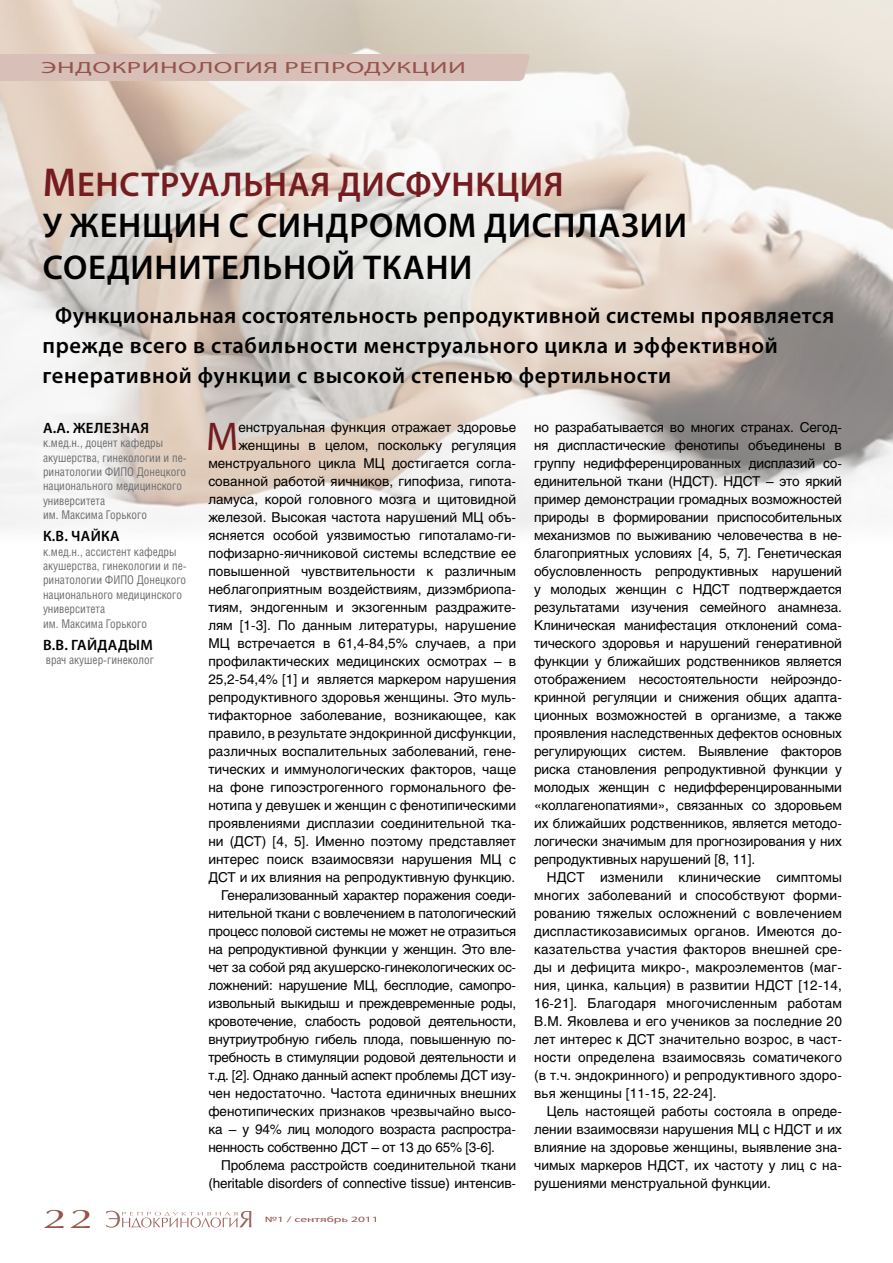
<style>
.page{position:relative;width:893px;height:1263px;background:#fff}
.page>*{position:absolute;margin:0;border:0;box-sizing:border-box;transform-origin:0 0}
.t1{font:40.2px "Myriad Pro";color:#751c21}
.t2{font:600 34.5px/41.4px "Myriad Pro";letter-spacing:.02em;color:#000}
.t3{font:27px "AG Opus High Resolution";color:#95544c;scale:1.67 1}
.t4{font:600 22.5px/30px "Myriad Pro";letter-spacing:.03em;color:#000}
.t5{font:16.2px "Myriad Pro";letter-spacing:.02em;color:#95544c;scale:1.67 1}
.t6{font:600 15px "Myriad Pro";letter-spacing:.02em;color:#000}
.t7{font:13.5px/18px "Helios";color:#000;text-align:justify}
.t8{font:13.5px "Helios";letter-spacing:-.02em;color:#000}
.t9{font:12px/14.4px "Helios Cond";color:#6d6e71}
.t10{font:8.1px "Myriad Pro";color:#95544c;scale:1.67 1}
.s1{font-size:40.5px;color:#751c21}
.s2{color:#751c21}
</style>
<div class="page">
<svg style="left:106px;top:1211px;width:145px;height:17px"></svg>
<img style="left:0;top:0;width:893px;height:536px">
<div style="left:0;top:54px;width:530px;height:27px;background:#d8bfb8"></div>
<p class="t5" style="left:41px;top:58px;width:256px">эндокринология репродукции</p>
<h2 class="t2" style="left:43px;top:163px;width:646px"><span class="s1">М</span><span class="s2">енструальная дисфункция<br></span>у женщин с синдромом дисплазии соединительной ткани</h2>
<h3 class="t4" style="left:43px;top:300px;width:793px;text-indent:13px">Функциональная состоятельность репродуктивной системы проявляется прежде всего в стабильности менструального цикла и эффективной генеративной функции с высокой степенью фертильности</h3>
<h1 class="t1" style="left:206px;top:412px;width:34px">М</h1>
<p class="t7" style="left:238px;top:418px;width:279px">енструальная функция отражает здоровье</p>
<p class="t7" style="left:534px;top:418px;width:309px">но разрабатывается во многих странах. Сегод&shy;ня диспластические фенотипы объединены в группу недифференцированных дисплазий со&shy;единительной ткани (НДСТ). НДСТ – это яркий пример демонстрации громадных возможностей природы в формировании приспособительных механизмов по выживанию человечества в не&shy;благоприятных условиях [4, 5, 7]. Генетическая обусловленность репродуктивных нарушений у молодых женщин с НДСТ подтверждается результатами изучения семейного анамнеза.<br>Клиническая манифестация отклонений сома&shy;тического здоровья и нарушений генеративной функции у ближайших родственников является отображением несостоятельности нейроэндо&shy;кринной регуляции и снижения общих адапта&shy;ционных возможностей в организме, а также проявления наследственных дефектов основных регулирующих систем. Выявление факторов риска становления репродуктивной функции у молодых женщин с недифференцированными «коллагенопатиями», связанных со здоровьем их ближайших родственников, является методо&shy;логически значимым для прогнозирования у них репродуктивных нарушений [8, 11].</p>
<p class="t7" style="left:534px;top:868px;width:309px;text-indent:13px">НДСТ изменили клинические симптомы многих заболеваний и способствуют форми&shy;рованию тяжелых осложнений с вовлечением диспластикозависимых органов. Имеются до&shy;казательства участия факторов внешней сре&shy;ды и дефицита микро-, макроэлементов (маг&shy;ния, цинка, кальция) в развитии НДСТ [12-14, 16-21]. Благодаря многочисленным работам В.М. Яковлева и его учеников за последние 20 лет интерес к ДСТ значительно возрос, в част&shy;ности определена взаимосвязь соматичекого (в т.ч. эндокринного) и репродуктивного здоро&shy;вья женщины [11-15, 22-24].</p>
<p class="t7" style="left:534px;top:1102px;width:309px;text-indent:13px">Цель настоящей работы состояла в опреде&shy;лении взаимосвязи нарушения МЦ с НДСТ и их влияние на здоровье женщины, выявление зна&shy;чимых маркеров НДСТ, их частоту у лиц с на&shy;рушениями менструальной функции.</p>
<p class="t6" style="left:43px;top:418px;width:107px">А.А. Железная</p>
<p class="t9" style="left:43px;top:435px;width:145px">к.мед.н., доцент кафедры акушерства, гинекологии и пе&shy;ринатологии ФИПО Донецкого национального медицинского университета<br>им. Максима Горького</p>
<p class="t6" style="left:43px;top:527px;width:78px">К.В. Чайка</p>
<p class="t9" style="left:43px;top:544px;width:145px">к.мед.н., ассистент кафедры акушерства, гинекологии и пе&shy;ринатологии ФИПО Донецкого национального медицинского университета<br>им. Максима Горького</p>
<p class="t6" style="left:43px;top:635px;width:109px">В.В. Гайдадым</p>
<p class="t9" style="left:46px;top:652px;width:110px">врач акушер-гинеколог</p>
<p class="t7" style="left:238px;top:436px;width:279px">женщины в целом, поскольку регуляция</p>
<p class="t7" style="left:208px;top:454px;width:309px">менструального цикла МЦ достигается согла-</p>
<p class="t7" style="left:208px;top:472px;width:309px">сованной работой яичников, гипофиза, гипота-</p>
<p class="t7" style="left:208px;top:490px;width:309px">ламуса, корой головного мозга и щитовидной</p>
<p class="t7" style="left:208px;top:508px;width:309px">железой. Высокая частота нарушений МЦ объ-</p>
<p class="t7" style="left:208px;top:526px;width:309px">ясняется особой уязвимостью гипоталамо-ги-</p>
<p class="t7" style="left:208px;top:544px;width:309px">пофизарно-яичниковой системы вследствие ее</p>
<p class="t7" style="left:208px;top:562px;width:309px">повышенной чувствительности к различным</p>
<p class="t7" style="left:208px;top:580px;width:309px">неблагоприятным воздействиям, дизэмбриопа-</p>
<p class="t7" style="left:208px;top:598px;width:309px">тиям, эндогенным и экзогенным раздражите-</p>
<p class="t7" style="left:208px;top:616px;width:309px">лям [1-3]. По данным литературы, нарушение</p>
<p class="t7" style="left:208px;top:634px;width:309px">МЦ встречается в 61,4-84,5% случаев, а при</p>
<p class="t7" style="left:208px;top:652px;width:309px">профилактических медицинских осмотрах – в</p>
<p class="t7" style="left:208px;top:670px;width:309px">25,2-54,4% [1] и является маркером нарушения</p>
<p class="t7" style="left:208px;top:688px;width:309px">репродуктивного здоровья женщины. Это муль-</p>
<p class="t7" style="left:208px;top:706px;width:309px">тифакторное заболевание, возникающее, как</p>
<p class="t7" style="left:208px;top:724px;width:309px">правило, в результате эндокринной дисфункции,</p>
<p class="t7" style="left:208px;top:742px;width:309px">различных воспалительных заболеваний, гене-</p>
<p class="t7" style="left:208px;top:760px;width:309px">тических и иммунологических факторов, чаще</p>
<p class="t7" style="left:208px;top:778px;width:309px">на фоне гипоэстрогенного гормонального фе-</p>
<p class="t7" style="left:208px;top:796px;width:309px">нотипа у девушек и женщин с фенотипическими</p>
<p class="t7" style="left:208px;top:814px;width:309px">проявлениями дисплазии соединительной тка-</p>
<p class="t7" style="left:208px;top:832px;width:309px">ни (ДСТ) [4, 5]. Именно поэтому представляет</p>
<p class="t7" style="left:208px;top:850px;width:309px">интерес поиск взаимосвязи нарушения МЦ с</p>
<p class="t7" style="left:208px;top:868px;width:308px">ДСТ и их влияния на репродуктивную функцию.</p>
<p class="t8" style="left:221px;top:887px;width:297px">Генерализованный характер поражения соеди-</p>
<p class="t8" style="left:208px;top:905px;width:309px">нительной ткани с вовлечением в патологический</p>
<p class="t8" style="left:208px;top:923px;width:309px">процесс половой системы не может не отразиться</p>
<p class="t8" style="left:208px;top:941px;width:309px">на репродуктивной функции у женщин. Это вле-</p>
<p class="t8" style="left:208px;top:959px;width:309px">чет за собой ряд акушерско-гинекологических ос-</p>
<p class="t8" style="left:208px;top:977px;width:309px">ложнений: нарушение МЦ, бесплодие, самопро-</p>
<p class="t8" style="left:208px;top:995px;width:309px">извольный выкидыш и преждевременные роды,</p>
<p class="t8" style="left:208px;top:1013px;width:309px">кровотечение, слабость родовой деятельности,</p>
<p class="t8" style="left:208px;top:1031px;width:309px">внутриутробную гибель плода, повышенную по-</p>
<p class="t8" style="left:208px;top:1049px;width:309px">требность в стимуляции родовой деятельности и</p>
<p class="t8" style="left:208px;top:1067px;width:309px">т.д. [2]. Однако данный аспект проблемы ДСТ изу-</p>
<p class="t7" style="left:208px;top:1084px;width:309px">чен недостаточно. Частота единичных внешних</p>
<p class="t7" style="left:208px;top:1102px;width:309px">фенотипических признаков чрезвычайно высо-</p>
<p class="t8" style="left:208px;top:1121px;width:309px">ка – у 94% лиц молодого возраста распростра-</p>
<p class="t8" style="left:208px;top:1139px;width:288px">ненность собственно ДСТ – от 13 до 65% [3-6].</p>
<p class="t7" style="left:221px;top:1156px;width:297px">Проблема расстройств соединительной ткани</p>
<p class="t7" style="left:208px;top:1174px;width:309px">(heritable disorders of connective tissue) интенсив-</p>
<h3 class="t3" style="left:43px;top:1203px;width:32px">22</h3>
<p class="t10" style="left:265px;top:1214px;width:70px">№1 / сентябрь 2011</p>
</div>
